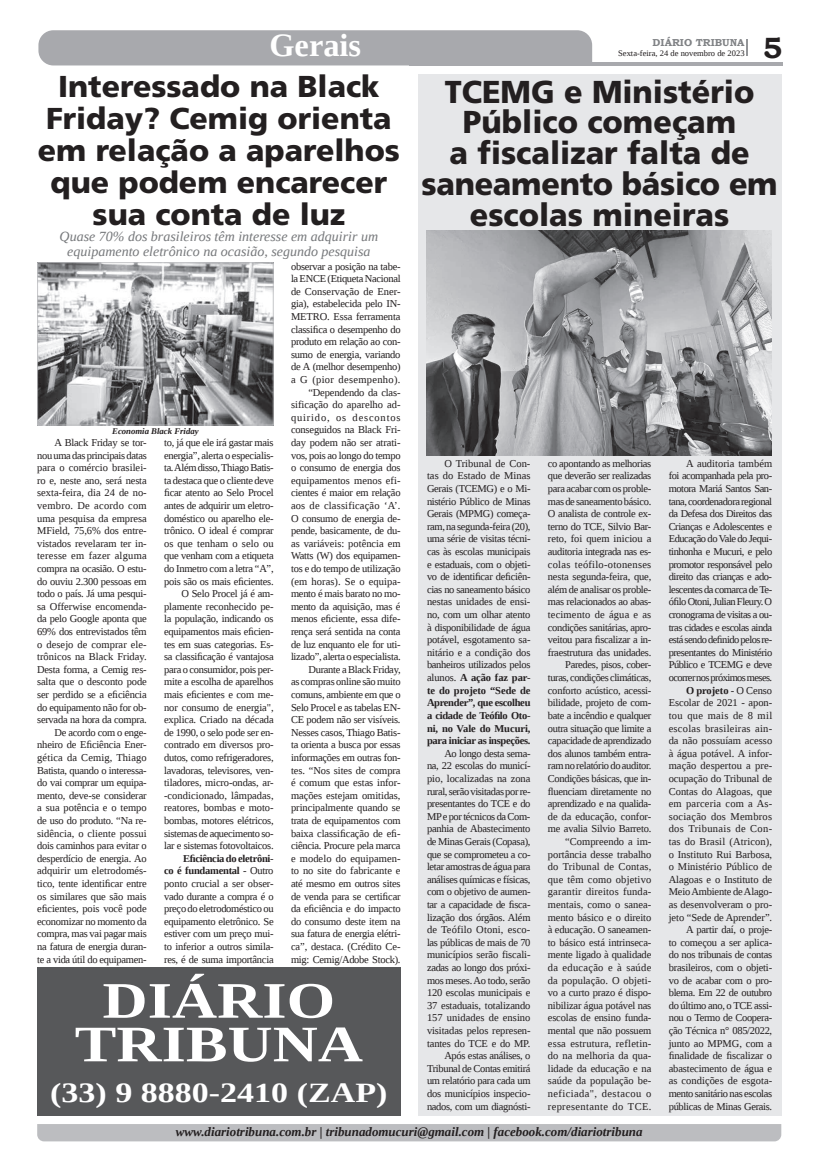
<style>
.page{position:relative;width:821px;height:1166px;background:#fff}
.page>*{position:absolute;margin:0;border:0;box-sizing:border-box;transform-origin:0 0}
.t1{font:700 51.19px/43.6px "Liberation Serif";color:#fff;text-align:center;scale:1.22 1}
.t2{font:700 32.38px "Liberation Serif";color:#fff}
.t3{font:900 31.68px/30.9px "Frutiger LT Std";color:#231f20;text-align:center;scale:.96 1}
.t4{font:900 30.19px/31.9px "Frutiger LT Std";color:#231f20;text-align:center}
.t5{font:700 29.31px "Bookman Old Style";color:#231f20}
.t6{font:700 27.82px "Liberation Serif";color:#fff;scale:1.22 1}
.t7{font:italic 14px/14.9px "Liberation Serif";color:#76787b;text-align:center}
.t8{font:italic 700 12.95px "Liberation Serif";color:#231f20}
.t9{font:10.5px/12.6px "Liberation Serif";letter-spacing:-.025em;color:#231f20;text-align:right}
.t10{font:700 10.06px "Bookman Old Style";color:#808285}
.t11{font:italic 700 8.75px "Liberation Serif";color:#231f20}
.t12{font:8.4px "Liberation Serif";color:#231f20}
.s1{font-weight:700}
</style>
<div class="page">
<hr style="left:409px;top:62px;width:374px;height:3px;background:#a8a9ad">
<div style="left:38px;top:30px;width:554px;height:35px;background:#a8a9ad"></div>
<svg style="left:747px;top:39px;width:1px;height:17px"></svg>
<div style="left:37px;top:1124px;width:744px;height:17px;background:#bcbdc0"></div>
<div style="left:418px;top:74px;width:363px;height:1042px;background:#e6e7e9"></div>
<img style="left:427px;top:231px;width:345px;height:224px">
<svg style="left:37px;top:262px;width:237px;height:163px"></svg>
<div style="left:37px;top:967px;width:364px;height:149px;background:#57585a"></div>
<h2 class="t2" style="left:269px;top:24px;width:93px">Gerais</h2>
<h3 class="t4" style="left:38px;top:70px;width:364px">Interessado na Black<br>Friday? Cemig orienta em relação a aparelhos que podem encarecer sua conta de luz</h3>
<h3 class="t7" style="left:60px;top:228px;width:320px">Quase 70% dos brasileiros têm interesse em adquirir um equipamento eletrônico na ocasião, segundo pesquisa</h3>
<p class="t11" style="left:112px;top:426px;width:88px">Economia Black Friday</p>
<p class="t9" style="left:37px;top:436px;width:111px">A Black Friday se tor&shy;nou uma das principais datas para o comércio brasilei&shy;ro e, neste ano, será nesta sexta-feira, dia 24 de no&shy;vembro. De acordo com uma pesquisa da empresa<br>MField, 75,6% dos entre&shy;vistados revelaram ter in&shy;teresse em fazer alguma compra na ocasião. O estu&shy;do ouviu 2.300 pessoas em todo o país. Já uma pesqui&shy;sa Offerwise encomenda&shy;da pelo Google aponta que<br>69% dos entrevistados têm o desejo de comprar ele&shy;trônicos na Black Friday.<br>Desta forma, a Cemig res&shy;salta que o desconto pode ser perdido se a eficiência do equipamento não for ob&shy;servada na hora da compra.<br>De acordo com o enge&shy;nheiro de Eficiência Ener&shy;gética da Cemig, Thiago<br>Batista, quando o interessa&shy;do vai comprar um equipa&shy;mento, deve-se considerar a sua potência e o tempo de uso do produto. “Na re&shy;sidência, o cliente possui dois caminhos para evitar o desperdício de energia. Ao adquirir um eletrodomés&shy;tico, tente identificar entre os similares que são mais eficientes, pois você pode economizar no momento da compra, mas vai pagar mais na fatura de energia duran&shy;te a vida útil do equipamen-</p>
<p class="t9" style="left:164px;top:436px;width:111px">to, já que ele irá gastar mais energia”, alerta o especialis&shy;ta. Além disso, Thiago Batis&shy;ta destaca que o cliente deve ficar atento ao Selo Procel antes de adquirir um eletro&shy;doméstico ou aparelho ele&shy;trônico. O ideal é comprar os que tenham o selo ou que venham com a etiqueta do Inmetro com a letra “A”, pois são os mais eficientes.<br>O Selo Procel já é am&shy;plamente reconhecido pe&shy;la população, indicando os equipamentos mais eficien&shy;tes em suas categorias. Es&shy;sa classificação é vantajosa para o consumidor, pois per&shy;mite a escolha de aparelhos mais eficientes e com me&shy;nor consumo de energia", explica. Criado na década de 1990, o selo pode ser en&shy;contrado em diversos pro&shy;dutos, como refrigeradores, lavadoras, televisores, ven&shy;tiladores, micro-ondas, ar--condicionado, lâmpadas, reatores, bombas e moto&shy;bombas, motores elétricos, sistemas de aquecimento so&shy;lar e sistemas fotovoltaicos.</p>
<p class="t9" style="left:164px;top:852px;width:111px;text-align:justify;text-indent:19px"><span class="s1">Eficiência do eletrôni&shy;co é fundamental</span> - Outro ponto crucial a ser obser&shy;vado durante a compra é o preço do eletrodoméstico ou equipamento eletrônico. Se estiver com um preço mui&shy;to inferior a outros simila&shy;res, é de suma importância</p>
<p class="t9" style="left:291px;top:260px;width:111px">observar a posição na tabe&shy;la ENCE (Etiqueta Nacional de Conservação de Ener&shy;gia), estabelecida pelo IN-<br>METRO. Essa ferramenta classifica o desempenho do produto em relação ao con&shy;sumo de energia, variando de A (melhor desempenho) a G (pior desempenho). “Dependendo da clas&shy;sificação do aparelho ad&shy;quirido, os descontos conseguidos na Black Fri&shy;day podem não ser atrati&shy;vos, pois ao longo do tempo o consumo de energia dos equipamentos menos efi&shy;cientes é maior em relação aos de classificação ‘A’.<br>O consumo de energia de&shy;pende, basicamente, de du&shy;as variáveis: potência em<br>Watts (W) dos equipamen&shy;tos e do tempo de utilização (em horas). Se o equipa&shy;mento é mais barato no mo&shy;mento da aquisição, mas é menos eficiente, essa dife&shy;rença será sentida na conta de luz enquanto ele for uti&shy;lizado”, alerta o especialista.<br>Durante a Black Friday,<br>as compras online são muito comuns, ambiente em que o<br>Selo Procel e as tabelas EN-<br>CE podem não ser visíveis.<br>Nesses casos, Thiago Batis&shy;ta orienta a busca por essas informações em outras fon&shy;tes. “Nos sites de compra é comum que estas infor&shy;mações estejam omitidas, principalmente quando se trata de equipamentos com baixa classificação de efi&shy;ciência. Procure pela marca e modelo do equipamen&shy;to no site do fabricante e até mesmo em outros sites de venda para se certificar da eficiência e do impacto do consumo deste item na sua fatura de energia elétri&shy;ca”, destaca. (Crédito Ce&shy;mig: Cemig/Adobe Stock).</p>
<h1 class="t1" style="left:75px;top:978px;width:238px">DIÁRIO<br>TRIBUNA</h1>
<h3 class="t6" style="left:50px;top:1074px;width:278px">(33) 9 8880-2410 (ZAP)</h3>
<p class="t10" style="left:653px;top:35px;width:93px">DIÁRIO TRIBUNA</p>
<p class="t12" style="left:618px;top:48px;width:128px">Sexta-feira, 24 de novembro de 2023</p>
<h3 class="t5" style="left:763px;top:27px;width:21px">5</h3>
<h3 class="t3" style="left:421px;top:76px;width:373px">TCEMG e Ministério<br>Público começam<br>a fiscalizar falta de saneamento básico em escolas mineiras</h3>
<p class="t9" style="left:427px;top:457px;width:105px;text-align:justify;text-indent:17px">O Tribunal de Con&shy;tas do Estado de Minas Gerais (TCEMG) e o Mi&shy;nistério Público de Minas Gerais (MPMG) começa&shy;ram, na segunda-feira (20), uma série de visitas técni&shy;cas às escolas municipais e estaduais, com o objeti&shy;vo de identificar deficiên&shy;cias no saneamento básico nestas unidades de ensi&shy;no, com um olhar atento à disponibilidade de água potável, esgotamento sa&shy;nitário e a condição dos banheiros utilizados pelos alunos. <span class="s1">A ação faz par&shy;te do projeto “Sede de Aprender”, que escolheu a cidade de Teófilo Oto&shy;ni, no Vale do Mucuri, para iniciar as inspeções.</span></p>
<p class="t9" style="left:427px;top:747px;width:105px">Ao longo desta sema-<br>na, 22 escolas do municí&shy;pio, localizadas na zona rural, serão visitadas por re&shy;presentantes do TCE e do<br>MP e por técnicos da Com&shy;panhia de Abastecimento de Minas Gerais (Copasa), que se comprometeu a co&shy;letar amostras de água para análises químicas e físicas, com o objetivo de aumen&shy;tar a capacidade de fisca&shy;lização dos órgãos. Além de Teófilo Otoni, esco&shy;las públicas de mais de 70 municípios serão fiscali&shy;zadas ao longo dos próxi&shy;mos meses. Ao todo, serão<br>120 escolas municipais e<br>37 estaduais, totalizando<br>157 unidades de ensino visitadas pelos represen&shy;tantes do TCE e do MP.<br>Após estas análises, o<br>Tribunal de Contas emitirá um relatório para cada um dos municípios inspecio&shy;nados, com um diagnósti-</p>
<p class="t9" style="left:548px;top:457px;width:105px">co apontando as melhorias que deverão ser realizadas para acabar com os proble&shy;mas de saneamento básico.<br>O analista de controle ex&shy;terno do TCE, Silvio Bar&shy;reto, foi quem iniciou a auditoria integrada nas es&shy;colas teófilo-otonenses nesta segunda-feira, que, além de analisar os proble&shy;mas relacionados ao abas&shy;tecimento de água e as condições sanitárias, apro&shy;veitou para fiscalizar a in&shy;fraestrutura das unidades.<br>Paredes, pisos, cober&shy;turas, condições climáticas, conforto acústico, acessi&shy;bilidade, projeto de com&shy;bate a incêndio e qualquer outra situação que limite a capacidade de aprendizado dos alunos também entra&shy;ram no relatório do auditor.<br>Condições básicas, que in&shy;fluenciam diretamente no aprendizado e na qualida&shy;de da educação, confor&shy;me avalia Silvio Barreto. “Compreendo a im&shy;portância desse trabalho do Tribunal de Contas, que têm como objetivo garantir direitos funda&shy;mentais, como o sanea&shy;mento básico e o direito à educação. O saneamen&shy;to básico está intrinseca&shy;mente ligado à qualidade da educação e à saúde da população. O objeti&shy;vo a curto prazo é dispo&shy;nibilizar água potável nas escolas de ensino funda&shy;mental que não possuem essa estrutura, refletin&shy;do na melhoria da qua&shy;lidade da educação e na saúde da população be&shy;neficiada", destacou o representante do TCE.</p>
<p class="t9" style="left:669px;top:457px;width:105px">A auditoria também<br>foi acompanhada pela pro&shy;motora Mariá Santos San&shy;tana, coordenadora regional da Defesa dos Direitos das<br>Crianças e Adolescentes e<br>Educação do Vale do Jequi&shy;tinhonha e Mucuri, e pelo promotor responsável pelo direito das crianças e ado&shy;lescentes da comarca de Te&shy;ófilo Otoni, Julian Fleury. O cronograma de visitas a ou&shy;tras cidades e escolas ainda está sendo definido pelos re&shy;presentantes do Ministério<br>Público e TCEMG e deve ocorrer nos próximos meses.<br><span class="s1">O projeto</span> - O Censo<br>Escolar de 2021 - apon&shy;tou que mais de 8 mil escolas brasileiras ain&shy;da não possuíam acesso à água potável. A infor&shy;mação despertou a pre&shy;ocupação do Tribunal de<br>Contas do Alagoas, que em parceria com a As&shy;sociação dos Membros dos Tribunais de Con&shy;tas do Brasil (Atricon), o Instituto Rui Barbosa, o Ministério Público de<br>Alagoas e o Instituto de<br>Meio Ambiente de Alago&shy;as desenvolveram o pro&shy;jeto “Sede de Aprender”.<br>A partir daí, o proje-<br>to começou a ser aplica&shy;do nos tribunais de contas brasileiros, com o objeti&shy;vo de acabar com o pro&shy;blema. Em 22 de outubro do último ano, o TCE assi&shy;nou o Termo de Coopera&shy;ção Técnica n° 085/2022, junto ao MPMG, com a finalidade de fiscalizar o abastecimento de água e as condições de esgota&shy;mento sanitário nas escolas públicas de Minas Gerais.</p>
<p class="t8" style="left:176px;top:1123px;width:468px">www.diariotribuna.com.br | tribunadomucuri@gmail.com | facebook.com/diariotribuna</p>
</div>
